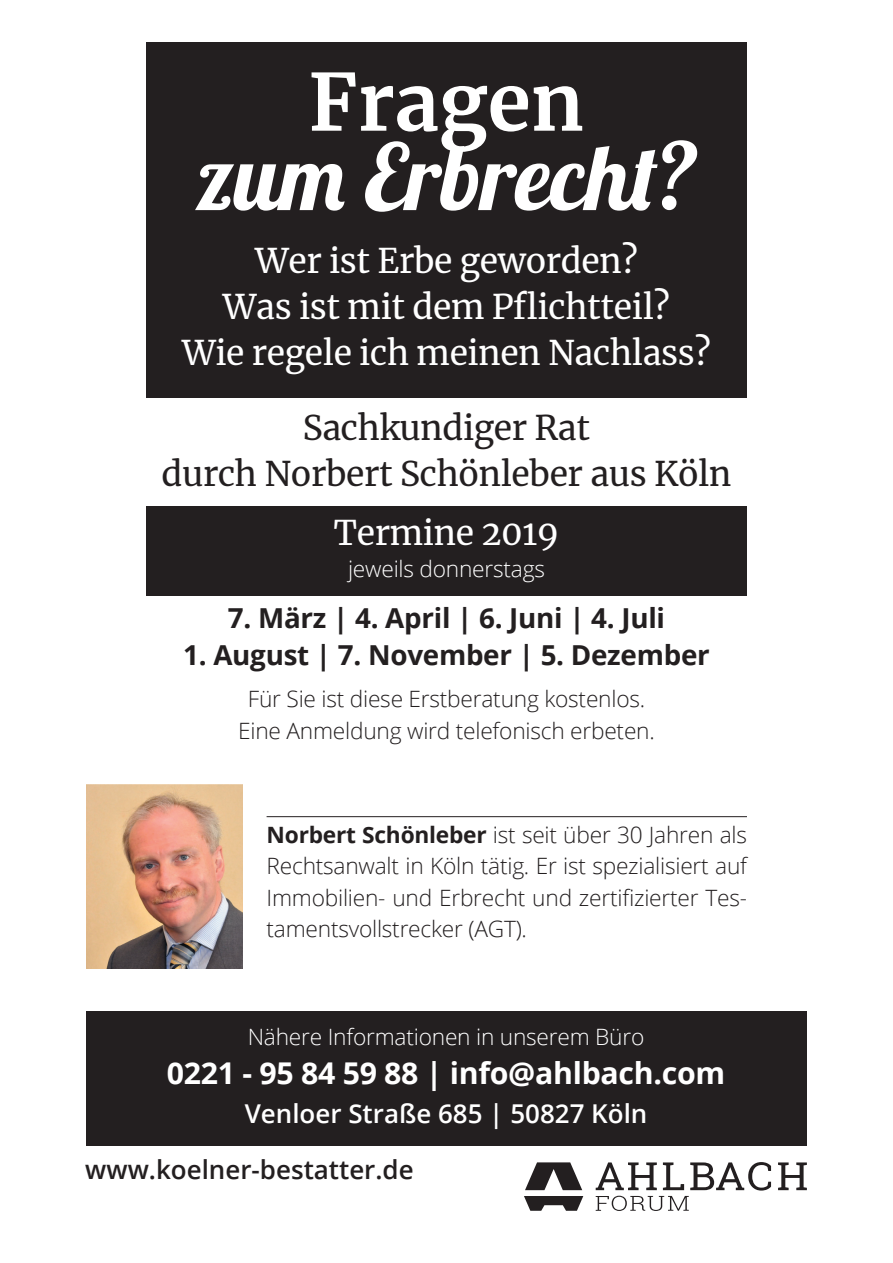
<style>
.page{position:relative;width:893px;height:1263px;background:#fff}
.page>*{position:absolute;margin:0;border:0;box-sizing:border-box;transform-origin:0 0}
.t1{font:91.5px "Lobster";color:#fff}
.t2{font:700 78.45px "Merriweather";color:#fff}
.t3{font:33.6px/46px "Merriweather";letter-spacing:-.01em;color:#fff;text-align:center}
.t4{font:33.6px/46px "Merriweather";letter-spacing:-.01em;color:#231f20;text-align:center}
.t5{font:700 30px "Open Sans";letter-spacing:-.01em;color:#fff}
.t6{font:700 27.45px "Open Sans";letter-spacing:-.01em;color:#231f20}
.t7{font:600 25.95px "Open Sans";color:#fff}
.t8{font:600 25.95px "Open Sans";color:#231f20}
.t9{font:300 22.5px/31.5px "Open Sans";letter-spacing:-.01em;color:#231f20;text-align:center}
.t10{font:300 22.5px "Open Sans";letter-spacing:-.01em;color:#fff}
.s1{font-weight:700}
</style>
<div class="page">
<div style="left:146px;top:506px;width:601px;height:89px;background:#231f20"></div>
<div style="left:146px;top:43px;width:601px;height:355px;background:#231f20"></div>
<div style="left:86px;top:1011px;width:721px;height:134px;background:#231f20"></div>
<hr style="left:267px;top:816px;width:480px;height:1px;background:#231f20">
<img style="left:86px;top:784px;width:156px;height:185px">
<svg style="left:596px;top:1196px;width:93px;height:15px"></svg>
<svg style="left:596px;top:1162px;width:61px;height:28px"></svg>
<svg style="left:663px;top:1162px;width:21px;height:28px"></svg>
<svg style="left:690px;top:1162px;width:81px;height:28px"></svg>
<svg style="left:778px;top:1162px;width:29px;height:28px"></svg>
<svg style="left:525px;top:1162px;width:57px;height:28px"></svg>
<svg style="left:524px;top:1196px;width:59px;height:15px"></svg>
<h2 class="t2" style="left:309px;top:48px;width:277px">Fragen</h2>
<h1 class="t1" style="left:195px;top:119px;width:504px">zum Erbrecht?</h1>
<h3 class="t3" style="left:182px;top:237px;width:530px">Wer ist Erbe geworden?<br>Was ist mit dem Pflichtteil?<br>Wie regele ich meinen Nachlass?</h3>
<h3 class="t4" style="left:162px;top:403px;width:571px">Sachkundiger Rat<br>durch Norbert Schönleber aus Köln</h3>
<h3 class="t3" style="left:334px;top:509px;width:227px">Termine 2019</h3>
<p class="t10" style="left:348px;top:553px;width:198px">jeweils donnerstags</p>
<p class="t6" style="left:228px;top:598px;width:439px">7. März | 4. April | 6. Juni | 4. Juli</p>
<p class="t6" style="left:183px;top:636px;width:528px">1. August | 7. November | 5. Dezember</p>
<p class="t9" style="left:238px;top:683px;width:418px">Für Sie ist diese Erstberatung kostenlos.<br>Eine Anmeldung wird telefonisch erbeten.</p>
<p class="t9" style="left:267px;top:818px;width:482px;text-align:justify"><span class="s1">Norbert Schönleber</span> ist seit ü ber 30 Jahren als Rechtsanwalt in Köln tätig. Er ist spezialisiert auf Immobilien- und Erbrecht und zertifizierter Tes&shy;tamentsvollstrecker (AGT).</p>
<p class="t10" style="left:248px;top:1021px;width:398px">Nähere Informationen in unserem Büro</p>
<h3 class="t5" style="left:167px;top:1052px;width:560px">0221 - 95 84 59 88 | info@ahlbach.com</h3>
<p class="t7" style="left:245px;top:1096px;width:404px">Venloer Straße 685 | 50827 Köln</p>
<p class="t8" style="left:85px;top:1152px;width:330px">www.koelner-bestatter.de</p>
</div>
